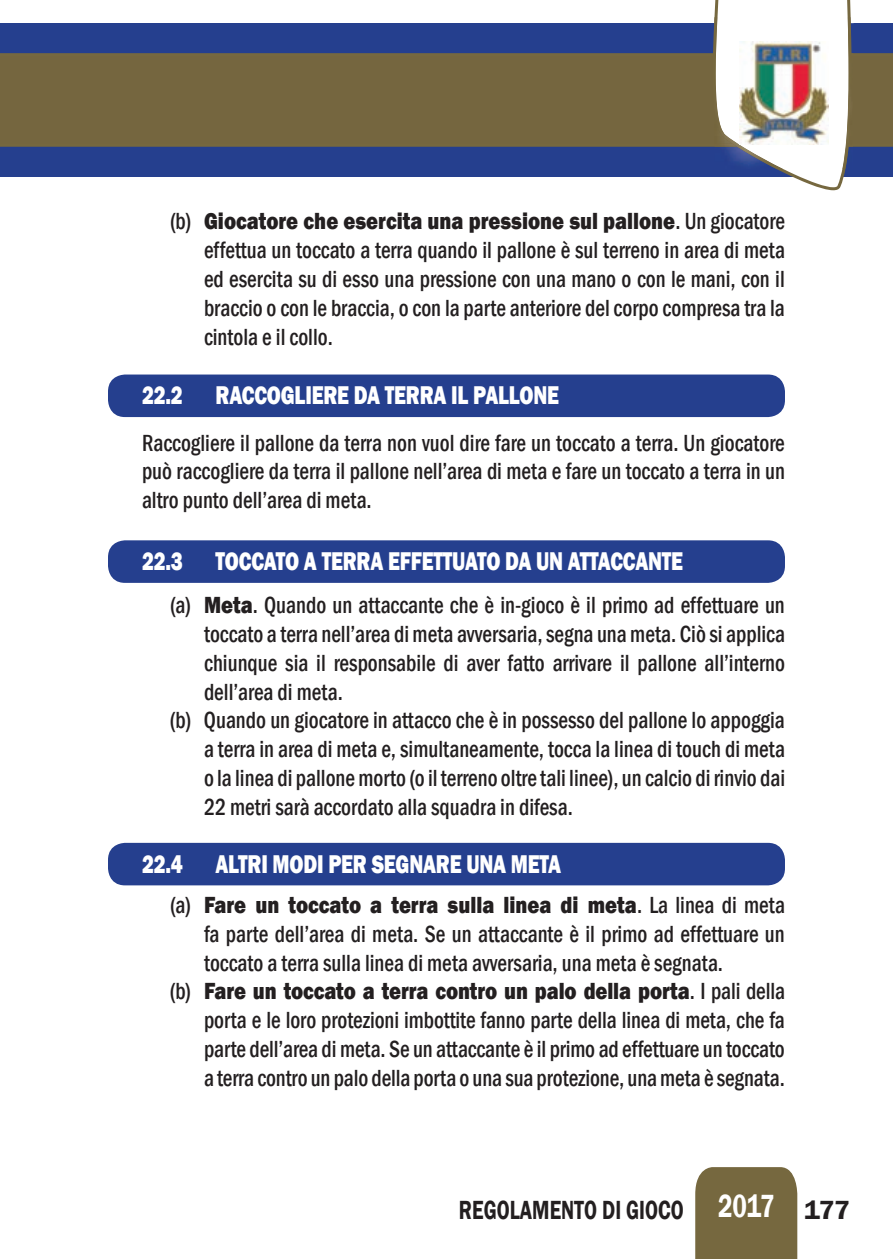
<style>
.page{position:relative;width:893px;height:1259px;background:#fff}
.page>*{position:absolute;margin:0;border:0;box-sizing:border-box;transform-origin:0 0}
.t1{font:600 27px "Franklin Gothic";color:#231f20;scale:.75 1}
.t2{font:800 26.4px "Franklin Gothic";letter-spacing:-.01em;color:#fff;scale:.77 1}
.t3{font:500 condensed 24px/28.8px "Franklin Gothic";color:#231f20;text-align:justify;scale:.9 1}
.t4{font:800 24px "Franklin Gothic";letter-spacing:-.005em;color:#231f20;scale:.85 1}
.s1{font-weight:800;font-stretch:normal}
.s2{font-weight:500;font-stretch:condensed}
.s3{font-size:33px;color:#fff}
</style>
<div class="page">
<div style="left:0;top:23px;width:893px;height:153px;background:#253f8e"></div>
<div style="left:0;top:55px;width:893px;height:90px;background:#75663f"></div>
<hr style="left:0;top:53px;width:893px;height:3px;background:#76683f">
<hr style="left:0;top:144px;width:893px;height:3px;background:#76683f">
<div style="left:695px;top:1167px;width:102px;height:92px;background:#76683f"></div>
<svg style="left:707px;top:0;width:149px;height:191px"></svg>
<img style="left:714px;top:17px;width:137px;height:152px">
<img style="left:740px;top:41px;width:88px;height:103px">
<div style="left:108px;top:374px;width:677px;height:43px;background:#253f8e;border-radius:17px"></div>
<div style="left:108px;top:540px;width:677px;height:43px;background:#253f8e;border-radius:17px"></div>
<div style="left:108px;top:843px;width:677px;height:42px;background:#253f8e;border-radius:17px"></div>
<p class="t3" style="left:204px;top:207px;width:647px;text-indent:-34px">(b) <span class="s1">Giocatore che esercita una pressione sul pallone</span>. Un giocatore effettua un toccato a terra quando il pallone è sul terreno in area di meta ed esercita su di esso una pressione con una mano o con le mani, con il braccio o con le braccia, o con la parte anteriore del corpo compresa tra la cintola e il collo.</p>
<p class="t2" style="left:142px;top:378px;width:543px">22.2 RACCOGLIERE DA TERRA IL PALLONE</p>
<p class="t3" style="left:142px;top:428px;width:716px">Raccogliere il pallone da terra non vuol dire fare un toccato a terra. Un giocatore può raccogliere da terra il pallone nell’area di meta e fare un toccato a terra in un altro punto dell’area di meta.</p>
<p class="t2" style="left:142px;top:544px;width:704px">22.3 TOCCATO A TERRA EFFETTUATO DA UN ATTACCANTE</p>
<p class="t3" style="left:170px;top:590px;width:685px">(a) <span class="s1">Meta</span>. Quando un attaccante che è in-gioco è il primo ad effettuare un</p>
<p class="t3" style="left:204px;top:619px;width:647px">toccato a terra nell’area di meta avversaria, segna una meta. Ciò si applica</p>
<p class="t3" style="left:204px;top:648px;width:647px">chiunque sia il responsabile di aver fatto arrivare il pallone all’interno</p>
<p class="t3" style="left:204px;top:677px;width:156px">dell’area di meta.</p>
<p class="t3" style="left:170px;top:706px;width:685px">(b) Quando un giocatore in attacco che è in possesso del pallone lo appoggia</p>
<p class="t3" style="left:204px;top:734px;width:647px">a terra in area di meta e, simultaneamente, tocca la linea di touch di meta</p>
<p class="t3" style="left:204px;top:763px;width:647px">o la linea di pallone morto (o il terreno oltre tali linee), un calcio di rinvio dai</p>
<p class="t3" style="left:204px;top:792px;width:411px">22 metri sarà accordato alla squadra in difesa.</p>
<p class="t2" style="left:142px;top:846px;width:546px">22.4 ALTRI MODI PER SEGNARE UNA META</p>
<p class="t4" style="left:170px;top:889px;width:725px"><span class="s2">(a)</span> Fare un toccato a terra sulla linea di meta<span class="s2">. La linea di meta</span></p>
<p class="t3" style="left:204px;top:919px;width:647px">fa parte dell’area di meta. Se un attaccante è il primo ad effettuare un</p>
<p class="t3" style="left:204px;top:948px;width:578px">toccato a terra sulla linea di meta avversaria, una meta è segnata.</p>
<p class="t4" style="left:170px;top:976px;width:725px"><span class="s2">(b)</span> Fare un toccato a terra contro un palo della porta<span class="s2">. I pali della</span></p>
<p class="t3" style="left:204px;top:1005px;width:647px">porta e le loro protezioni imbottite fanno parte della linea di meta, che fa</p>
<p class="t3" style="left:204px;top:1034px;width:647px">parte dell’area di meta. Se un attaccante è il primo ad effettuare un toccato</p>
<p class="t3" style="left:204px;top:1063px;width:647px">a terra contro un palo della porta o una sua protezione, una meta è segnata.</p>
<p class="t1" style="left:459px;top:1193px;width:523px">REGOLAMENTO DI GIOCO <span class="s3">2017</span> 177</p>
</div>
